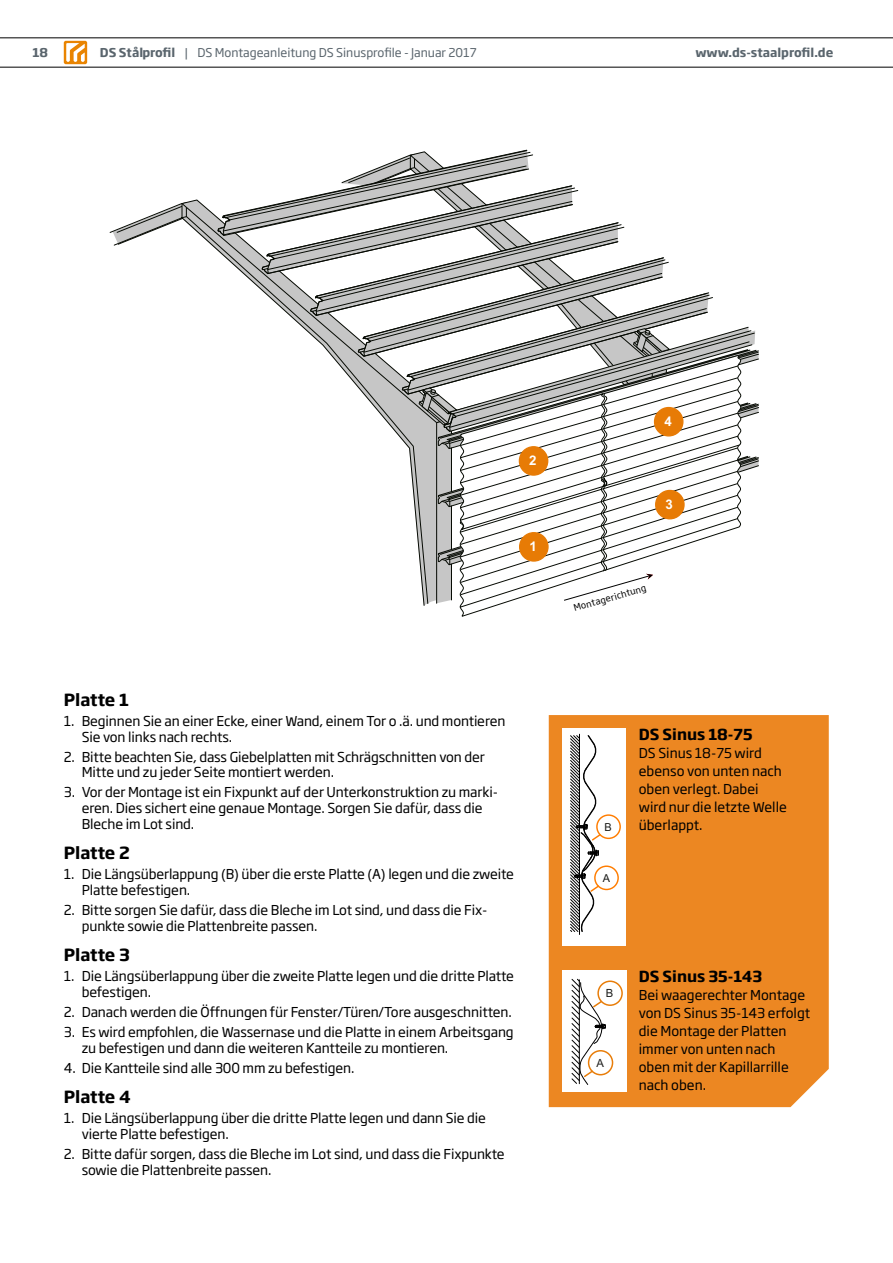
<style>
.page{position:relative;width:893px;height:1263px;background:#fff}
.page>*{position:absolute;margin:0;border:0;box-sizing:border-box;transform-origin:0 0}
.t1{font:700 16.5px "Soho Gothic Std";color:#000}
.t2{font:700 15px "Soho Gothic Std";color:#000}
.t3{font:14.55px "Arial";color:#171714}
.t4{font:13.5px/15.8px "Soho Gothic Std";letter-spacing:-.01em;color:#000}
.t5{font:700 13.35px "Arial";color:#fff}
.t6{font:12px "Soho Gothic Std";color:#5a656d}
.t7{font:700 12px "Soho Gothic Std";color:#5a656d}
.t8{font:11.25px "Arial";color:#1e1e1c}
.t9{font:10.95px "Arial";color:#171714}
.t10{font:9.9px "Arial";color:#000}
.t11{font:9px "Soho Gothic Std";color:#000}
.s1{font-weight:700}
</style>
<div class="page">
<svg style="left:0;top:38px;width:893px;height:29px"></svg>
<div style="left:549px;top:715px;width:280px;height:392px;background:#ec8722"></div>
<svg style="left:110px;top:199px;width:107px;height:51px"></svg>
<svg style="left:563px;top:970px;width:64px;height:121px"></svg>
<div style="left:562px;top:728px;width:64px;height:218px;background:#fff"></div>
<hr style="left:579px;top:734px;width:1px;height:200px;background:#000">
<div style="left:594px;top:865px;width:25px;height:25px;border:1px solid #ff7d00;border-radius:50%"></div>
<div style="left:596px;top:814px;width:25px;height:25px;border:1px solid #ff7d00;border-radius:50%"></div>
<svg style="left:570px;top:735px;width:32px;height:197px"></svg>
<svg style="left:217px;top:150px;width:542px;height:467px"></svg>
<p class="t7" style="left:32px;top:45px;width:17px">18</p>
<p class="t6" style="left:100px;top:45px;width:378px"><span class="s1">DS Stålprofil</span> | DS Montageanleitung DS Sinusprofile - Januar 2017</p>
<p class="t7" style="left:695px;top:45px;width:140px">www.ds-staalprofil.de</p>
<p class="t5" style="left:529px;top:452px;width:9px">2</p>
<p class="t5" style="left:529px;top:538px;width:9px">1</p>
<p class="t1" style="left:64px;top:689px;width:67px">Platte 1</p>
<p class="t4" style="left:82px;top:713px;width:425px;text-indent:-18px">1. Beginnen Sie an einer Ecke, einer Wand, einem Tor o .ä. und montieren<br>Sie von links nach rechts.</p>
<p class="t4" style="left:82px;top:749px;width:405px;text-indent:-18px">2. Bitte beachten Sie, dass Giebelplatten mit Schrägschnitten von der<br>Mitte und zu jeder Seite montiert werden.</p>
<p class="t4" style="left:82px;top:785px;width:418px;text-indent:-18px">3. Vor der Montage ist ein Fixpunkt auf der Unterkonstruktion zu marki&shy;eren. Dies sichert eine genaue Montage. Sorgen Sie dafür, dass die<br>Bleche im Lot sind.</p>
<p class="t1" style="left:64px;top:842px;width:68px">Platte 2</p>
<p class="t4" style="left:82px;top:867px;width:434px;text-indent:-18px">1. Die Längsüberlappung (B) über die erste Platte (A) legen und die zweite<br>Platte befestigen.</p>
<p class="t4" style="left:82px;top:902px;width:405px;text-indent:-18px">2. Bitte sorgen Sie dafür, dass die Bleche im Lot sind, und dass die Fix&shy;punkte sowie die Plattenbreite passen.</p>
<p class="t1" style="left:64px;top:944px;width:68px">Platte 3</p>
<p class="t4" style="left:82px;top:969px;width:434px;text-indent:-18px">1. Die Längsüberlappung über die zweite Platte legen und die dritte Platte befestigen.</p>
<p class="t4" style="left:64px;top:1004px;width:450px">2. Danach werden die Öffnungen für Fenster/Türen/Tore ausgeschnitten.</p>
<p class="t4" style="left:82px;top:1024px;width:433px;text-indent:-18px">3. Es wird empfohlen, die Wassernase und die Platte in einem Arbeitsgang zu befestigen und dann die weiteren Kantteile zu montieren.</p>
<p class="t4" style="left:64px;top:1060px;width:292px">4. Die Kantteile sind alle 300 mm zu befestigen.</p>
<p class="t1" style="left:64px;top:1086px;width:68px">Platte 4</p>
<p class="t4" style="left:82px;top:1110px;width:406px;text-indent:-18px">1. Die Längsüberlappung über die dritte Platte legen und dann Sie die vierte Platte befestigen.</p>
<p class="t4" style="left:82px;top:1146px;width:424px;text-indent:-18px">2. Bitte dafür sorgen, dass die Bleche im Lot sind, und dass die Fixpunkte sowie die Plattenbreite passen.</p>
<p class="t5" style="left:664px;top:413px;width:9px">4</p>
<p class="t5" style="left:666px;top:496px;width:9px">3</p>
<p class="t11" style="left:572px;top:603px;width:77px;rotate:-16deg">Montagerichtung</p>
<p class="t3" style="left:612px;top:583px;width:10px">1</p>
<p class="t10" style="left:568px;top:605px;width:76px;rotate:-16deg">Montagerichtung</p>
<p class="t9" style="left:604px;top:819px;width:9px">B</p>
<p class="t9" style="left:603px;top:870px;width:9px">A</p>
<p class="t2" style="left:639px;top:725px;width:115px">DS Sinus 18-75</p>
<p class="t4" style="left:639px;top:745px;width:150px;line-height:18px">DS Sinus 18-75 wird ebenso von unten nach oben verlegt. Dabei wird nur die letzte Welle überlappt.</p>
<p class="t8" style="left:606px;top:986px;width:9px">B</p>
<p class="t8" style="left:597px;top:1055px;width:9px">A</p>
<p class="t2" style="left:639px;top:966px;width:125px">DS Sinus 35-143</p>
<p class="t4" style="left:639px;top:986px;width:173px;line-height:18px">Bei waagerechter Montage von DS Sinus 35-143 erfolgt die Montage der Platten immer von unten nach oben mit der Kapillarrille nach oben.</p>
</div>
